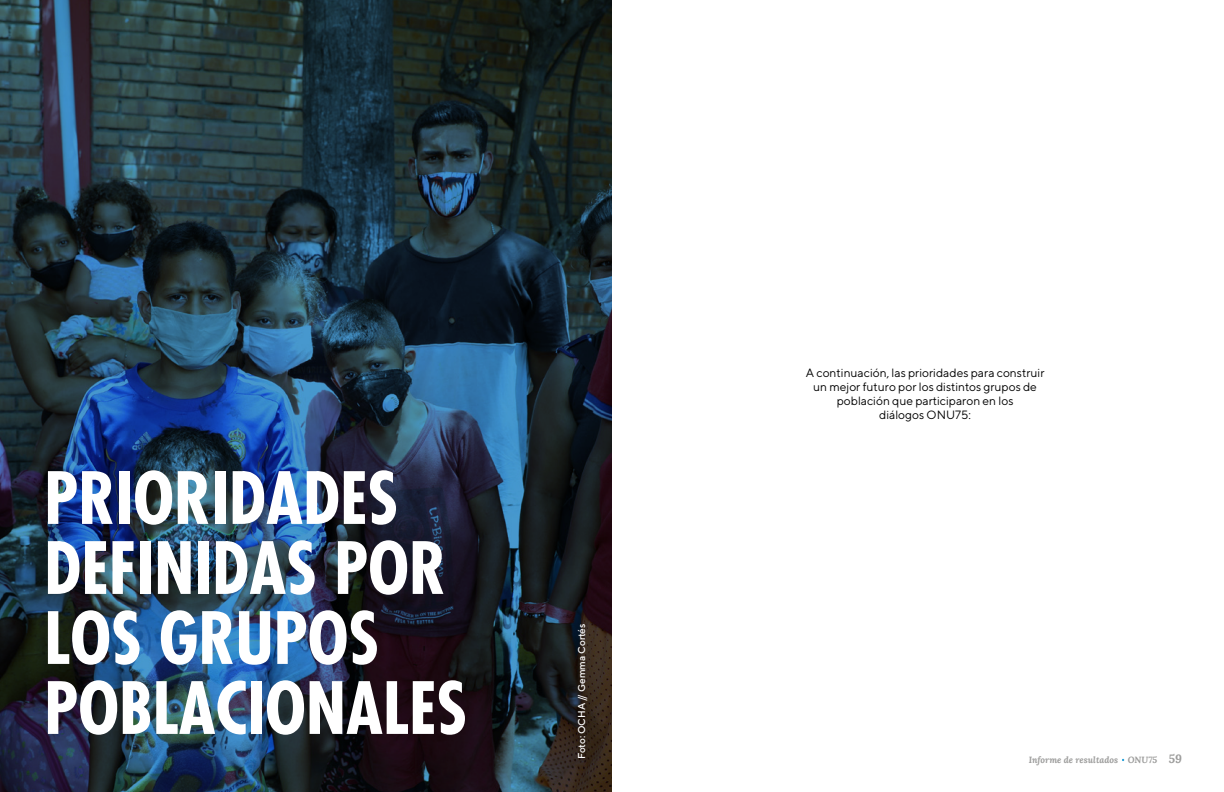
<style>
.page{position:relative;width:1224px;height:792px;background:#fff}
.page>*{position:absolute;margin:0;border:0;box-sizing:border-box;transform-origin:0 0}
.t1{font:700 condensed 70px/70px "Futura LT";color:#fff}
.t2{font:12px/14px "TT Norms";color:#000;text-align:center}
.t3{font:500 10px "TT Norms";color:#fff}
.t4{font:italic 700 9px "Lora";color:#9d9d9c}
.s1{font-size:12px}
</style>
<div class="page">
<img style="left:0;top:0;width:612px;height:792px">
<h1 class="t1" style="left:44px;top:463px;width:425px">PRIORIDADES<br>DEFINIDAS POR<br>LOS GRUPOS<br>POBLACIONALES</h1>
<p class="t3" style="left:576px;top:759px;width:137px;rotate:-90deg">Foto: OCHA // Gemma Cortés</p>
<p class="t2" style="left:806px;top:365px;width:240px">A continuación, las prioridades para construir un mejor futuro por los distintos grupos de población que participaron en los<br>diálogos ONU75:</p>
<p class="t4" style="left:1029px;top:753px;width:155px">Informe de resultados ONU75 <span class="s1">59</span></p>
</div>
